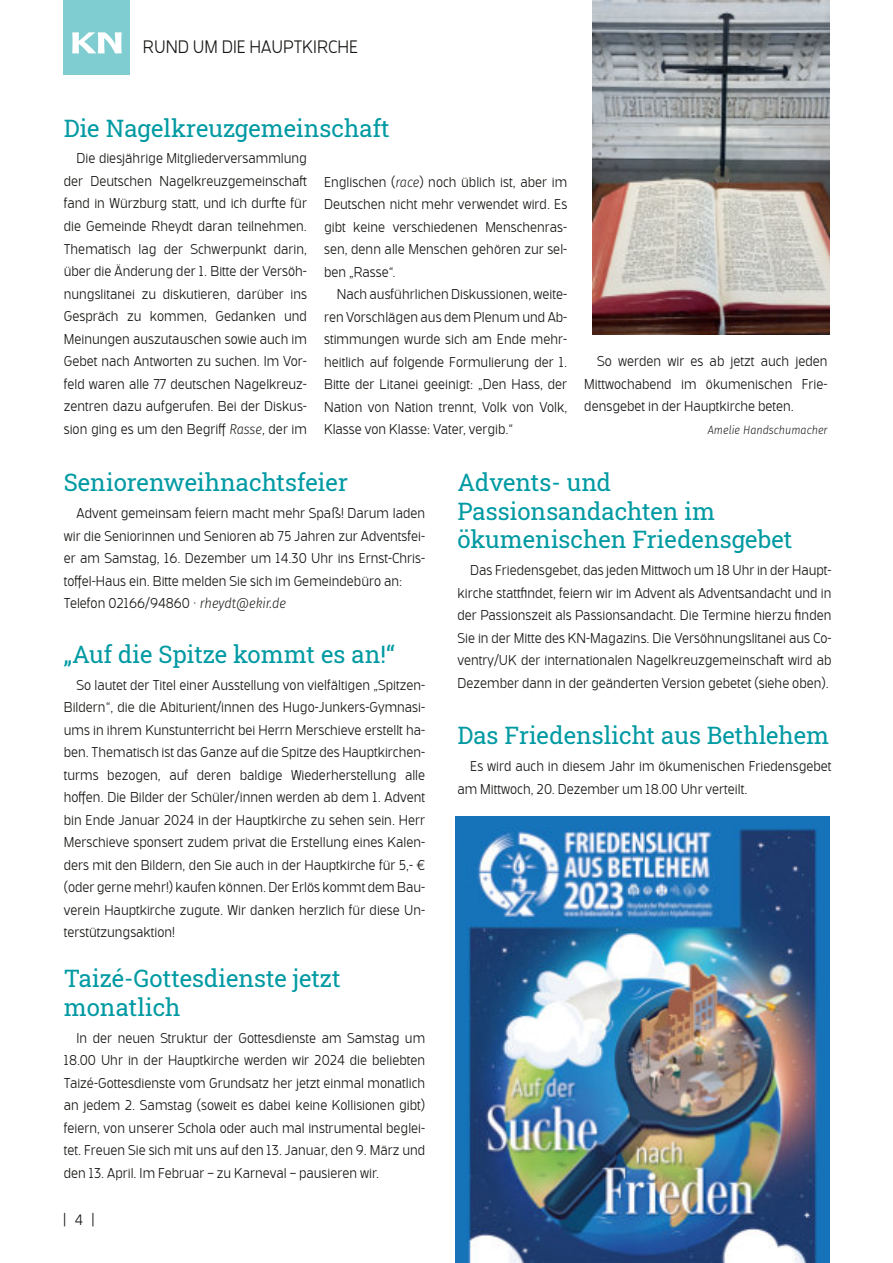
<style>
.page{position:relative;width:893px;height:1263px;background:#fff}
.page>*{position:absolute;margin:0;border:0;box-sizing:border-box;transform-origin:0 0}
.t1{font:24px/28.5px "Roboto Slab";color:#009aa3}
.t2{font:300 18px "Bosphorus 50 Normal 52";color:#181715}
.t3{font:300 15px "Bosphorus 50 Normal 52";color:#181715}
.t4{font:300 14.25px/22.5px "Bosphorus 50 Normal 52";color:#181715;text-align:justify}
.t5{font:italic 300 12px "Fira Sans";color:#181715;scale:.9 1}
.s1{font-family:"Fira Sans";font-style:italic}
</style>
<div class="page">
<div style="left:64px;top:0;width:66px;height:74px;background:#80cdd1"></div>
<svg style="left:72px;top:32px;width:50px;height:21px"></svg>
<img style="left:593px;top:0;width:236px;height:335px">
<img style="left:455px;top:816px;width:374px;height:447px">
<p class="t2" style="left:143px;top:40px;width:217px">RUND UM DIE HAUPTKIRCHE</p>
<h1 class="t1" style="left:64px;top:114px;width:328px">Die Nagelkreuzgemeinschaft</h1>
<p class="t4" style="left:64px;top:149px;width:245px;text-indent:13px">Die diesjährige Mitgliederversammlung der Deutschen Nagelkreuzgemeinschaſt fand in Würzburg statt, und ich durſte für die Gemeinde Rheydt daran teilnehmen.<br>Thematisch lag der Schwerpunkt darin, über die Änderung der 1. Bitte der Versöh&shy;nungslitanei zu diskutieren, darüber ins Gespräch zu kommen, Gedanken und Meinungen auszutauschen sowie auch im Gebet nach Antworten zu suchen. Im Vor&shy;feld waren alle 77 deutschen Nagelkreuz&shy;zentren dazu aufgerufen. Bei der Diskus&shy;sion ging es um den Begriff <span class="s1">Rasse</span>, der im</p>
<p class="t4" style="left:324px;top:172px;width:245px">Englischen (<span class="s1">race</span>) noch üblich ist, aber im Deutschen nicht mehr verwendet wird. Es gibt keine verschiedenen Menschenras&shy;sen, denn alle Menschen gehören zur sel&shy;ben „Rasse“.</p>
<p class="t4" style="left:324px;top:284px;width:245px;text-indent:13px">Nach ausführlichen Diskussionen, weite&shy;ren Vorschlägen aus dem Plenum und Ab&shy;stimmungen wurde sich am Ende mehr&shy;heitlich auf folgende Formulierung der 1.<br>Bitte der Litanei geeinigt: „Den Hass, der Nation von Nation trennt, Volk von Volk, Klasse von Klasse: Vater, vergib.“</p>
<p class="t4" style="left:584px;top:351px;width:245px;text-indent:13px">So werden wir es ab jetzt auch jeden Mittwochabend im ökumenischen Frie&shy;densgebet in der Hauptkirche beten.</p>
<p class="t5" style="left:708px;top:422px;width:134px">Amelie Handschumacher</p>
<h1 class="t1" style="left:64px;top:468px;width:286px">Seniorenweihnachtsfeier</h1>
<p class="t4" style="left:64px;top:503px;width:363px;text-align:left;text-indent:13px">Advent gemeinsam feiern macht mehr Spaß! Darum laden wir die Seniorinnen und Senioren ab 75 Jahren zur Adventsfei&shy;er am Samstag, 16. Dezember um 14.30 Uhr ins Ernst-Chris&shy;toffel-Haus ein. Bitte melden Sie sich im Gemeindebüro an:<br>Telefon 02166/94860 · <span class="s1">rheydt@ekir.de</span></p>
<h1 class="t1" style="left:64px;top:639px;width:333px">„Auf die Spitze kommt es an!“</h1>
<p class="t4" style="left:64px;top:675px;width:363px;text-indent:13px">So lautet der Titel einer Ausstellung von vielfältigen „Spitzen-Bildern“, die die Abiturient/innen des Hugo-Junkers-Gymnasi&shy;ums in ihrem Kunstunterricht bei Herrn Merschieve erstellt ha&shy;ben. Thematisch ist das Ganze auf die Spitze des Hauptkirchen&shy;turms bezogen, auf deren baldige Wiederherstellung alle hoffen. Die Bilder der Schüler/innen werden ab dem 1. Advent bin Ende Januar 2024 in der Hauptkirche zu sehen sein. Herr Merschieve sponsert zudem privat die Erstellung eines Kalen&shy;ders mit den Bildern, den Sie auch in der Hauptkirche für 5,- € (oder gerne mehr!) kaufen können. Der Erlös kommt dem Bau&shy;verein Hauptkirche zugute. Wir danken herzlich für diese Un&shy;terstützungsaktion!</p>
<h1 class="t1" style="left:64px;top:964px;width:278px">Taizé-Gottesdienste jetzt monatlich</h1>
<p class="t4" style="left:64px;top:1028px;width:363px;text-indent:13px">In der neuen Struktur der Gottesdienste am Samstag um 18.00 Uhr in der Hauptkirche werden wir 2024 die beliebten Taizé-Gottesdienste vom Grundsatz her jetzt einmal monatlich an jedem 2. Samstag (soweit es dabei keine Kollisionen gibt) feiern, von unserer Schola oder auch mal instrumental beglei&shy;tet. Freuen Sie sich mit uns auf den 13. Januar, den 9. März und den 13. April. Im Februar – zu Karneval – pausieren wir.</p>
<p class="t3" style="left:64px;top:1214px;width:32px">|4|</p>
<h1 class="t1" style="left:457px;top:468px;width:337px">Advents- und<br>Passionsandachten im ökumenischen Friedensgebet</h1>
<p class="t4" style="left:457px;top:560px;width:376px;text-indent:13px">Das Friedensgebet, das jeden Mittwoch um 18 Uhr in der Haupt&shy;kirche stattfindet, feiern wir im Advent als Adventsandacht und in der Passionszeit als Passionsandacht. Die Termine hierzu finden Sie in der Mitte des KN-Magazins. Die Versöhnungslitanei aus Co&shy;ventry/UK der internationalen Nagelkreuzgemeinschaſt wird ab Dezember dann in der geänderten Version gebetet (siehe oben).</p>
<h1 class="t1" style="left:457px;top:721px;width:373px">Das Friedenslicht aus Bethlehem</h1>
<p class="t4" style="left:457px;top:756px;width:375px;text-indent:13px">Es wird auch in diesem Jahr im ökumenischen Friedensgebet am Mittwoch, 20. Dezember um 18.00 Uhr verteilt.</p>
</div>
